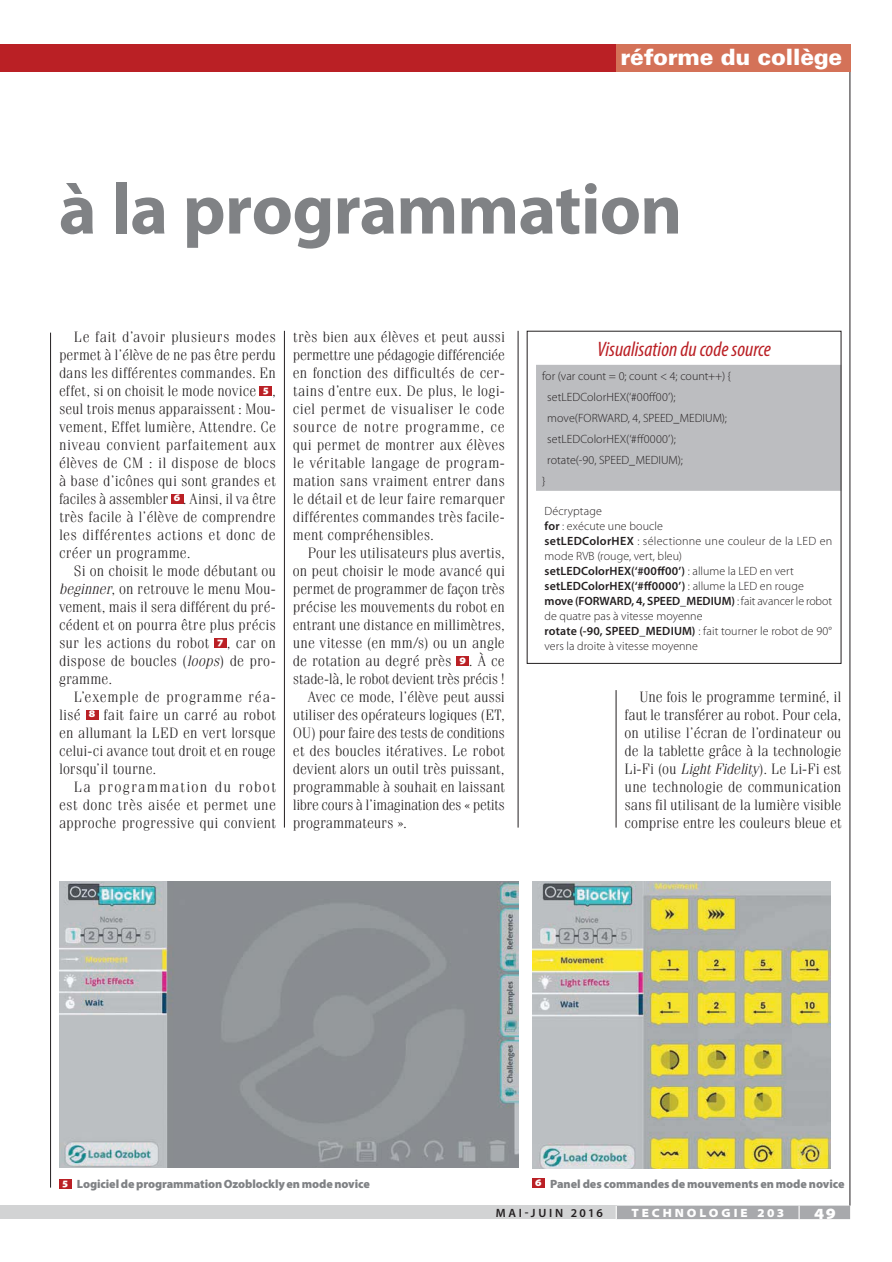
<style>
.page{position:relative;width:892px;height:1262px;background:#fff}
.page>*{position:absolute;margin:0;border:0;box-sizing:border-box;transform-origin:0 0}
.t1{font:700 72px "Myriad Pro";letter-spacing:-.015em;color:#808285}
.t2{font:900 22.5px "Univers LT Std";letter-spacing:-.01em;color:#fff}
.t3{font:italic condensed 21px "Myriad Pro";color:#ba2025}
.t4{font:900 semi-expanded 16.5px "Myriad Pro";color:#fff}
.t5{font:300 15px/18px "Fenice Std";color:#231f20;text-align:justify}
.t6{font:300 15px "Fenice Std";letter-spacing:-.02em;color:#231f20}
.t7{font:300 12px/15px "Myriad Pro";letter-spacing:.01em;color:#231f20}
.t8{font:900 12px "Myriad Pro";letter-spacing:-.01em;color:#808285}
.t9{font:900 semi-expanded 12px "Myriad Pro";letter-spacing:.24em;color:#fff}
.t10{font:600 12px "Myriad Pro";letter-spacing:.23em;color:#231f20}
.s1{font-family:"Myriad Pro";font-weight:900;font-stretch:semi-expanded;font-size:10.8px;color:#fff}
.s2{font-style:italic}
.s3{font-weight:600}
</style>
<div class="page">
<hr style="left:850px;top:72px;width:1px;height:1134px;background:#231f20">
<div style="left:0;top:1206px;width:616px;height:13px;background:#d2d3d4"></div>
<div style="left:616px;top:1206px;width:234px;height:13px;background:#a8a9ac"></div>
<div style="left:0;top:45px;width:850px;height:27px;background:#ba2025"></div>
<div style="left:616px;top:44px;width:234px;height:27px;background:#d47258"></div>
<hr style="left:284px;top:331px;width:1px;height:497px;background:#231f20">
<hr style="left:518px;top:331px;width:1px;height:497px;background:#231f20">
<hr style="left:616px;top:690px;width:1px;height:138px;background:#231f20">
<hr style="left:50px;top:333px;width:1px;height:855px;background:#231f20">
<img style="left:533px;top:882px;width:297px;height:286px">
<div style="left:536px;top:365px;width:303px;height:126px;background:#bcbdc0"></div>
<div style="left:260px;top:386px;width:12px;height:10px;background:#ba2025"></div>
<div style="left:171px;top:494px;width:12px;height:10px;background:#ba2025"></div>
<div style="left:214px;top:638px;width:13px;height:10px;background:#ba2025"></div>
<div style="left:86px;top:710px;width:12px;height:10px;background:#ba2025"></div>
<img style="left:59px;top:882px;width:459px;height:286px">
<div style="left:59px;top:1179px;width:12px;height:9px;background:#ba2025"></div>
<div style="left:532px;top:1178px;width:12px;height:10px;background:#ba2025"></div>
<div style="left:457px;top:656px;width:12px;height:10px;background:#ba2025"></div>
<h2 class="t2" style="left:620px;top:46px;width:223px">réforme du collège</h2>
<h1 class="t1" style="left:59px;top:182px;width:625px">à la programmation</h1>
<p class="t5" style="left:59px;top:329px;width:218px;text-indent:15px">Le fait d’avoir plusieurs modes permet à l’élève de ne pas être perdu dans les différentes commandes. En effet, si on choisit le mode novice <span class="s1">5</span> , seul trois menus apparaissent : Mou&shy;vement, Effet lumière, Attendre. Ce niveau convient parfaitement aux élèves de CM : il dispose de blocs à base d’icônes qui sont grandes et faciles à assembler <span class="s1">6</span> . Ainsi, il va être très facile à l’élève de comprendre les différentes actions et donc de créer un programme.</p>
<p class="t5" style="left:59px;top:563px;width:218px;text-indent:15px">Si on choisit le mode débutant ou <span class="s2">beginner</span>, on retrouve le menu Mou&shy;vement, mais il sera différent du pré&shy;cédent et on pourra être plus précis sur les actions du robot <span class="s1">7</span> , car on dispose de boucles (<span class="s2">loops</span>) de pro&shy;gramme.</p>
<p class="t5" style="left:59px;top:689px;width:218px;text-indent:15px">L’exemple de programme réa&shy;lisé <span class="s1">8</span> fait faire un carré au robot en allumant la LED en vert lorsque celui-ci avance tout droit et en rouge lorsqu’il tourne.</p>
<p class="t5" style="left:59px;top:779px;width:218px;text-indent:15px">La programmation du robot est donc très aisée et permet une approche progressive qui convient</p>
<p class="t5" style="left:293px;top:329px;width:214px">très bien aux élèves et peut aussi permettre une pédagogie différenciée en fonction des difficultés de cer&shy;tains d’entre eux. De plus, le logi&shy;ciel permet de visualiser le code source de notre programme, ce qui permet de montrer aux élèves le véritable langage de program&shy;mation sans vraiment entrer dans le détail et de leur faire remarquer différentes commandes très facile&shy;ment compréhensibles.</p>
<p class="t5" style="left:308px;top:545px;width:199px">Pour les utilisateurs plus avertis,</p>
<p class="t5" style="left:293px;top:563px;width:213px">on peut choisir le mode avancé qui</p>
<p class="t5" style="left:293px;top:581px;width:213px">permet de programmer de façon très</p>
<p class="t5" style="left:293px;top:599px;width:213px">précise les mouvements du robot en</p>
<p class="t5" style="left:293px;top:617px;width:213px">entrant une distance en millimètres,</p>
<p class="t5" style="left:293px;top:635px;width:213px">une vitesse (en mm/s) ou un angle</p>
<p class="t5" style="left:293px;top:653px;width:213px">de rotation au degré près <span class="s1">9</span> . À ce</p>
<p class="t5" style="left:293px;top:671px;width:214px">stade-là, le robot devient très précis !</p>
<p class="t5" style="left:308px;top:689px;width:199px">Avec ce mode, l’élève peut aussi</p>
<p class="t5" style="left:293px;top:707px;width:213px">utiliser des opérateurs logiques (ET,</p>
<p class="t6" style="left:293px;top:727px;width:213px">OU) pour faire des tests de conditions</p>
<p class="t5" style="left:293px;top:743px;width:213px">et des boucles itératives. Le robot</p>
<p class="t5" style="left:293px;top:761px;width:213px">devient alors un outil très puissant,</p>
<p class="t5" style="left:293px;top:779px;width:213px">programmable à souhait en laissant</p>
<p class="t5" style="left:293px;top:797px;width:214px">libre cours à l’imagination des « petits</p>
<p class="t5" style="left:293px;top:815px;width:116px">programmateurs ».</p>
<h3 class="t3" style="left:597px;top:341px;width:175px">Visualisation du code source</h3>
<p class="t7" style="left:542px;top:370px;width:190px">for (var count = 0; count &lt; 4; count++) {</p>
<p class="t7" style="left:547px;top:391px;width:130px">setLEDColorHEX(‘#00ff00’);</p>
<p class="t7" style="left:547px;top:412px;width:181px">move(FORWARD, 4, SPEED_MEDIUM);</p>
<p class="t7" style="left:547px;top:433px;width:130px">setLEDColorHEX(‘#ff0000’);</p>
<p class="t7" style="left:547px;top:454px;width:137px">rotate(-90, SPEED_MEDIUM);</p>
<p class="t7" style="left:542px;top:475px;width:5px">}</p>
<p class="t7" style="left:545px;top:505px;width:289px">Décryptage<br><span class="s3">for</span> : exécute une boucle<br><span class="s3">setLEDColorHEX</span> : sélectionne une couleur de la LED en mode RVB (rouge, vert, bleu)<br><span class="s3">setLEDColorHEX(‘#00ff00’)</span> : allume la LED en vert <span class="s3">setLEDColorHEX(‘#ff0000’)</span> : allume la LED en rouge <span class="s3">move (FORWARD, 4, SPEED_MEDIUM)</span> : fait avancer le robot de quatre pas à vitesse moyenne<br><span class="s3">rotate (-90, SPEED_MEDIUM)</span> : fait tourner le robot de 90° vers la droite à vitesse moyenne</p>
<p class="t5" style="left:625px;top:689px;width:218px;text-indent:15px">Une fois le programme terminé, il faut le transférer au robot. Pour cela, on utilise l’écran de l’ordinateur ou de la tablette grâce à la technologie Li-Fi (ou <span class="s2">Light Fidelity</span>). Le Li-Fi est une technologie de communication sans fil utilisant de la lumière visible comprise entre les couleurs bleue et</p>
<p class="t8" style="left:62px;top:1180px;width:309px"><sup>5</sup> Logiciel de programmation Ozoblockly en mode novice</p>
<p class="t8" style="left:535px;top:1179px;width:311px"><sup>6</sup> Panel des commandes de mouvements en mode novice</p>
<p class="t10" style="left:496px;top:1208px;width:109px">MAI-JUIN 2016</p>
<p class="t9" style="left:632px;top:1206px;width:154px">TECHNOLOGIE 203</p>
<p class="t4" style="left:814px;top:1201px;width:23px">49</p>
</div>
